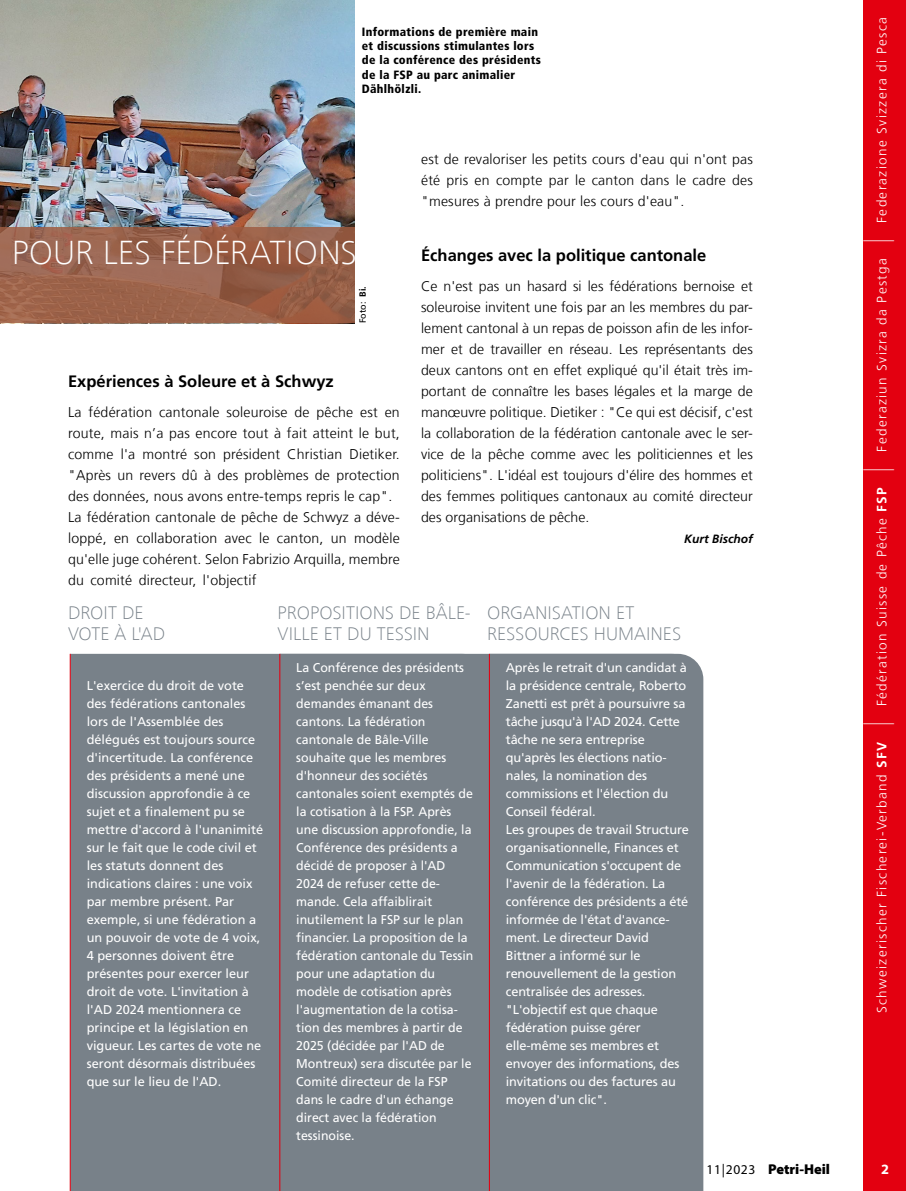
<style>
.page{position:relative;width:906px;height:1191px;background:#fff}
.page>*{position:absolute;margin:0;border:0;box-sizing:border-box;transform-origin:0 0}
.t1{font:100 33px "Frutiger Neue W02";letter-spacing:-.005em;color:#fff}
.t2{font:300 30.75px "Frutiger LT Com";color:#fff;scale:.35 1}
.t3{font:100 18px/21px "Frutiger Neue W02";color:#788189}
.t4{font:700 16.5px "Frutiger LT Com";color:#000}
.t5{font:900 14.25px "Myriad Pro";color:#000}
.t6{font:700 14.25px "Myriad Pro";color:#fff}
.t7{font:300 14.1px/21px "Frutiger LT Com";letter-spacing:.015em;color:#000;text-align:justify}
.t8{font:300 13.5px "Frutiger LT Com";letter-spacing:.1em;color:#fff}
.t9{font:12.75px/18px "Frutiger LT Com";color:#fff}
.t10{font:900 condensed 12px/14.4px "Frutiger LT Com";letter-spacing:.025em;color:#000}
.t11{font:italic 700 12px "Frutiger LT Com";color:#000}
.t12{font:9px "Frutiger LT Com";color:#000}
.s1{font-weight:700}
.s2{font-weight:400;font-size:13.5px}
</style>
<div class="page">
<div style="left:71px;top:654px;width:632px;height:537px;background:#788189"></div>
<hr style="left:489px;top:654px;width:1px;height:537px;background:#e30010">
<hr style="left:70px;top:654px;width:1px;height:537px;background:#e30010">
<img style="left:0;top:0;width:355px;height:227px">
<svg style="left:0;top:227px;width:355px;height:96px;background:#9a624b"></svg>
<div style="left:863px;top:0;width:43px;height:1191px;background:#e30010"></div>
<div style="left:280px;top:654px;width:207px;height:415px;background:#788189"></div>
<hr style="left:279px;top:654px;width:1px;height:537px;background:#e30010">
<p class="t10" style="left:362px;top:24px;width:180px">Informations de première main et discussions stimulantes lors de la conférence des présidents de la FSP au parc animalier<br>Dählhölzli.</p>
<h1 class="t1" style="left:12px;top:232px;width:347px">POUR LES FÉDÉRATIONS</h1>
<p class="t12" style="left:357px;top:323px;width:39px;rotate:-90deg">Foto: <span class="s1">Bi.</span></p>
<p class="t4" style="left:68px;top:371px;width:267px">Expériences à Soleure et à Schwyz</p>
<p class="t7" style="left:68px;top:401px;width:333px;text-align:left">La fédération cantonale soleuroise de pêche est en route, mais n’a pas encore tout à fait atteint le but, comme l'a montré son président Christian Dietiker. "Après un revers dû à des problèmes de protection des données, nous avons entre-temps repris le cap".<br>La fédération cantonale de pêche de Schwyz a déve&shy;loppé, en collaboration avec le canton, un modèle qu'elle juge cohérent. Selon Fabrizio Arquilla, membre du comité directeur, l'objectif</p>
<p class="t7" style="left:421px;top:149px;width:333px">est de revaloriser les petits cours d'eau qui n'ont pas été pris en compte par le canton dans le cadre des "mesures à prendre pour les cours d'eau".</p>
<p class="t4" style="left:421px;top:245px;width:287px">Échanges avec la politique cantonale</p>
<p class="t7" style="left:421px;top:275px;width:333px">Ce n'est pas un hasard si les fédérations bernoise et soleuroise invitent une fois par an les membres du par&shy;lement cantonal à un repas de poisson afin de les infor&shy;mer et de travailler en réseau. Les représentants des deux cantons ont en effet expliqué qu'il était très im&shy;portant de connaître les bases légales et la marge de manœuvre politique. Dietiker : "Ce qui est décisif, c'est la collaboration de la fédération cantonale avec le ser&shy;vice de la pêche comme avec les politiciennes et les politiciens". L'idéal est toujours d'élire des hommes et des femmes politiques cantonaux au comité directeur des organisations de pêche.</p>
<p class="t11" style="left:684px;top:531px;width:70px">Kurt Bischof</p>
<h3 class="t3" style="left:68px;top:602px;width:99px">DROIT DE<br>VOTE À L'AD</h3>
<p class="t9" style="left:87px;top:676px;width:178px">L'exercice du droit de vote des fédérations cantonales lors de l'Assemblée des délégués est toujours source d'incertitude. La conférence des présidents a mené une discussion approfondie à ce sujet et a finalement pu se mettre d'accord à l'unanimité sur le fait que le code civil et les statuts donnent des indications claires : une voix par membre présent. Par exemple, si une fédération a un pouvoir de vote de 4 voix,<br>4 personnes doivent être présentes pour exercer leur droit de vote. L'invitation à l'AD 2024 mentionnera ce principe et la législation en vigueur. Les cartes de vote ne seront désormais distribuées que sur le lieu de l'AD.</p>
<h3 class="t3" style="left:278px;top:602px;width:195px">PROPOSITIONS DE BÂLE-<br>VILLE ET DU TESSIN</h3>
<p class="t9" style="left:296px;top:658px;width:179px">La Conférence des présidents s’est penchée sur deux demandes émanant des cantons. La fédération cantonale de Bâle-Ville souhaite que les membres d'honneur des sociétés cantonales soient exemptés de la cotisation à la FSP. Après une discussion approfondie, la<br>Conférence des présidents a décidé de proposer à l'AD<br>2024 de refuser cette de&shy;mande. Cela affaiblirait inutilement la FSP sur le plan financier. La proposition de la fédération cantonale du Tessin pour une adaptation du modèle de cotisation après l'augmentation de la cotisa&shy;tion des membres à partir de<br>2025 (décidée par l'AD de<br>Montreux) sera discutée par le<br>Comité directeur de la FSP dans le cadre d'un échange direct avec la fédération tessinoise.</p>
<h3 class="t3" style="left:487px;top:602px;width:195px">ORGANISATION ET<br>RESSOURCES HUMAINES</h3>
<p class="t9" style="left:506px;top:658px;width:185px">Après le retrait d'un candidat à la présidence centrale, Roberto<br>Zanetti est prêt à poursuivre sa tâche jusqu'à l'AD 2024. Cette tâche ne sera entreprise qu'après les élections natio&shy;nales, la nomination des commissions et l'élection du<br>Conseil fédéral.<br>Les groupes de travail Structure organisationnelle, Finances et<br>Communication s'occupent de l'avenir de la fédération. La conférence des présidents a été informée de l'état d'avance&shy;ment. Le directeur David<br>Bittner a informé sur le renouvellement de la gestion centralisée des adresses. "L'objectif est que chaque fédération puisse gérer elle-même ses membres et envoyer des informations, des invitations ou des factures au moyen d'un clic".</p>
<p class="t8" style="left:874px;top:223px;width:207px;rotate:-90deg">Federazione Svizzera di Pesca</p>
<h2 class="t2" style="left:858px;top:242px;width:8px;rotate:-90deg">|</h2>
<p class="t8" style="left:874px;top:452px;width:195px;rotate:-90deg">Federaziun Svizra da Pestga</p>
<h2 class="t2" style="left:858px;top:470px;width:8px;rotate:-90deg">|</h2>
<p class="t8" style="left:874px;top:706px;width:221px;rotate:-90deg">Fédération Suisse de Pêche <span class="s1">FSP</span></p>
<h2 class="t2" style="left:858px;top:725px;width:8px;rotate:-90deg">|</h2>
<p class="t8" style="left:874px;top:1013px;width:273px;rotate:-90deg">Schweizerischer Fischerei-Verband <span class="s1">SFV</span></p>
<p class="t5" style="left:706px;top:1159px;width:125px"><span class="s2">11|2023</span> Petri-Heil</p>
<p class="t6" style="left:881px;top:1159px;width:9px">2</p>
</div>
